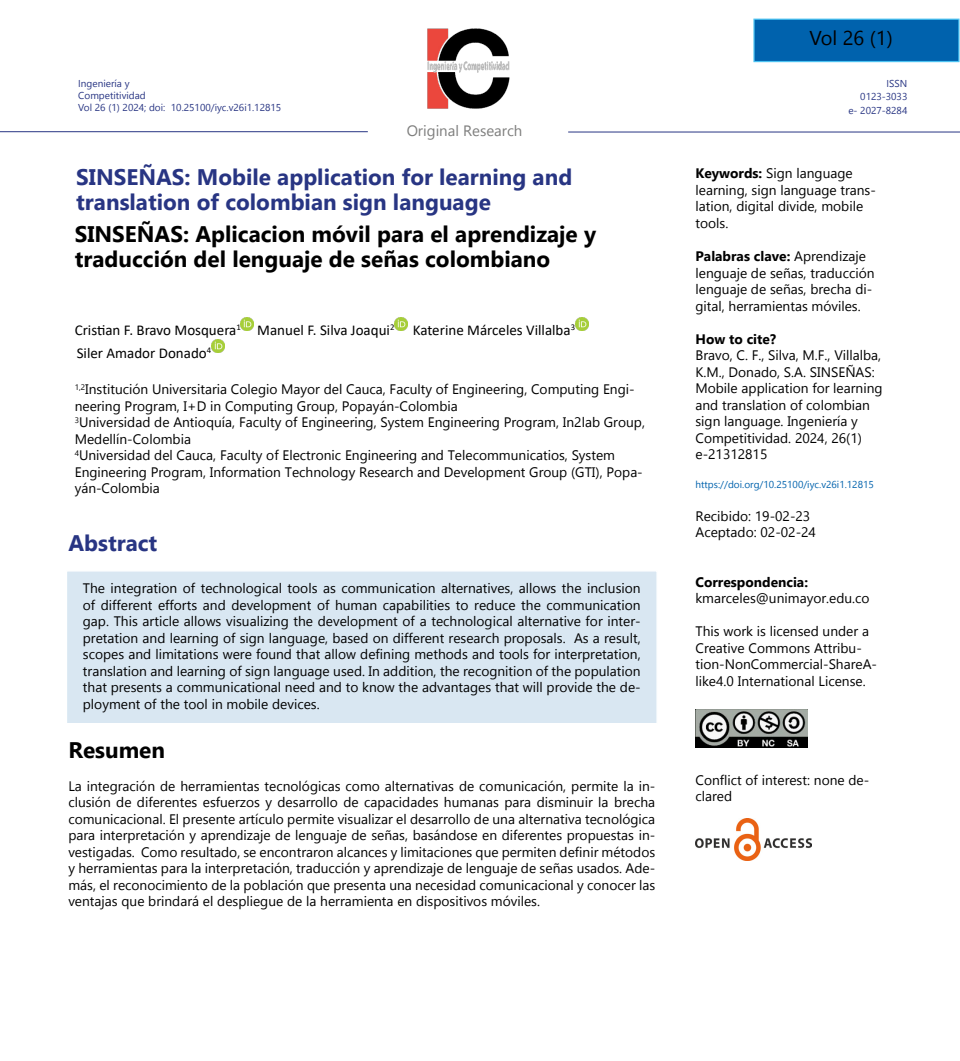
<style>
.page{position:relative;width:960px;height:1061px;background:#fff}
.page>*{position:absolute;margin:0;border:0;box-sizing:border-box;transform-origin:0 0}
.t1{font:700 22.5px/25px "Gadugi";color:#000}
.t2{font:700 22.5px/25px "Gadugi";color:#283583}
.t3{font:15px/22.5px "Calibri";color:#000}
.t4{font:15px "Gadugi";color:#7e7e7d}
.t5{font:13.75px/16.5px "Gadugi";color:#000}
.t6{font:700 13.75px "Gadugi";color:#000}
.t7{font:10px "Gadugi";color:#0062ad}
.t8{font:10px "Gadugi";color:#283583}
.t9{font:10px/13.8px "Segoe UI Emoji";color:#283583;text-align:right}
.s1{font-weight:700}
</style>
<div class="page">
<hr style="left:0;top:131px;width:368px;height:1px;background:#283583">
<hr style="left:568px;top:132px;width:392px;height:1px;background:#283583">
<div style="left:754px;top:19px;width:205px;height:43px;background:#0062ad"></div>
<div style="left:753px;top:19px;width:206px;height:43px;border:1px solid #4cc2f1"></div>
<svg style="left:241px;top:317px;width:13px;height:13px"></svg>
<svg style="left:394px;top:317px;width:13px;height:13px"></svg>
<svg style="left:575px;top:317px;width:13px;height:13px"></svg>
<img style="left:211px;top:339px;width:13px;height:14px">
<div style="left:66px;top:570px;width:592px;height:154px;background:#d9e7f2;border:1px solid #fff"></div>
<img style="left:695px;top:709px;width:113px;height:38px">
<img style="left:695px;top:819px;width:116px;height:42px">
<img style="left:427px;top:28px;width:83px;height:81px">
<p class="t9" style="left:84px;top:88px;width:43px">□ ▼▼❖</p>
<p class="t8" style="left:139px;top:101px;width:144px">✔ doi: 10.25100/iyc.v26i1.12815</p>
<p class="t9" style="left:876px;top:90px;width:32px">✓✓✓✓ ✔</p>
<p class="t4" style="left:407px;top:121px;width:117px">Original Research</p>
<h1 class="t2" style="left:76px;top:164px;width:497px">SINSEÑAS: Mobile application for learning and translation of colombian sign language</h1>
<h1 class="t1" style="left:75px;top:222px;width:523px">SINSEÑAS: Aplicacion móvil para el aprendizaje y traducción del lenguaje de señas colombiano</h1>
<p class="t3" style="left:75px;top:318px;width:502px">Cristian F. Bravo Mosquera<sup>1</sup> Manuel F. Silva Joaqui<sup>2</sup> Katerine Márceles Villalba<sup>3<br></sup>Siler Amador Donado<sup>4</sup></p>
<p class="t5" style="left:75px;top:381px;width:572px"><sup>1,2</sup>Institución Universitaria Colegio Mayor del Cauca, Faculty of Engineering, Computing Engi&shy;neering Program, I+D in Computing Group, Popayán-Colombia<br><sup>3</sup>Universidad de Antioquía, Faculty of Engineering, System Engineering Program, In2lab Group, Medellín-Colombia<br><sup>4</sup>Universidad del Cauca, Faculty of Electronic Engineering and Telecommunicatios, System Engineering Program, Information Technology Research and Development Group (GTI), Popa&shy;yán-Colombia</p>
<h1 class="t2" style="left:68px;top:531px;width:91px">Abstract</h1>
<p class="t5" style="left:83px;top:580px;width:559px;text-align:justify">The integration of technological tools as communication alternatives, allows the inclusion of different efforts and development of human capabilities to reduce the communication gap. This article allows visualizing the development of a technological alternative for inter&shy;pretation and learning of sign language, based on different research proposals. As a result, scopes and limitations were found that allow defining methods and tools for interpretation, translation and learning of sign language used. In addition, the recognition of the population that presents a communicational need and to know the advantages that will provide the de&shy;ployment of the tool in mobile devices.</p>
<h1 class="t1" style="left:68px;top:737px;width:98px">Resumen</h1>
<p class="t5" style="left:68px;top:777px;width:588px;text-align:justify">La integración de herramientas tecnológicas como alternativas de comunicación, permite la in&shy;clusión de diferentes esfuerzos y desarrollo de capacidades humanas para disminuir la brecha comunicacional. El presente artículo permite visualizar el desarrollo de una alternativa tecnológica para interpretación y aprendizaje de lenguaje de señas, basándose en diferentes propuestas in&shy;vestigadas. Como resultado, se encontraron alcances y limitaciones que permiten definir métodos y herramientas para la interpretación, traducción y aprendizaje de lenguaje de señas usados. Ade&shy;más, el reconocimiento de la población que presenta una necesidad comunicacional y conocer las ventajas que brindará el despliegue de la herramienta en dispositivos móviles.</p>
<p class="t5" style="left:695px;top:165px;width:182px"><span class="s1">Keywords:</span> Sign language learning, sign language trans&shy;lation, digital divide, mobile tools.</p>
<p class="t5" style="left:695px;top:248px;width:181px"><span class="s1">Palabras clave:</span> Aprendizaje lenguaje de señas, traducción lenguaje de señas, brecha di&shy;gital, herramientas móviles.</p>
<p class="t6" style="left:695px;top:330px;width:82px">How to cite?</p>
<p class="t5" style="left:695px;top:347px;width:189px">Bravo, C. F., Silva, M.F., Villalba,<br>K.M., Donado, S.A. SINSEÑAS:<br>Mobile application for learning and translation of colombian sign language. Ingeniería y<br>Competitividad. 2024, 26(1) e-21312815</p>
<p class="t7" style="left:695px;top:478px;width:180px">https://doi.org/10.25100/iyc.v26i1.12815</p>
<p class="t5" style="left:695px;top:507px;width:122px">Recibido: 19-02-23<br>Aceptado: 02-02-24</p>
<p class="t6" style="left:695px;top:573px;width:114px">Correspondencia:</p>
<p class="t5" style="left:695px;top:590px;width:176px">kmarceles@unimayor.edu.co</p>
<p class="t5" style="left:695px;top:623px;width:183px">This work is licensed under a<br>Creative Commons Attribu&shy;tion-NonCommercial-ShareA&shy;like4.0 International License.</p>
<p class="t5" style="left:695px;top:771px;width:175px">Conflict of interest: none de&shy;clared</p>
</div>
